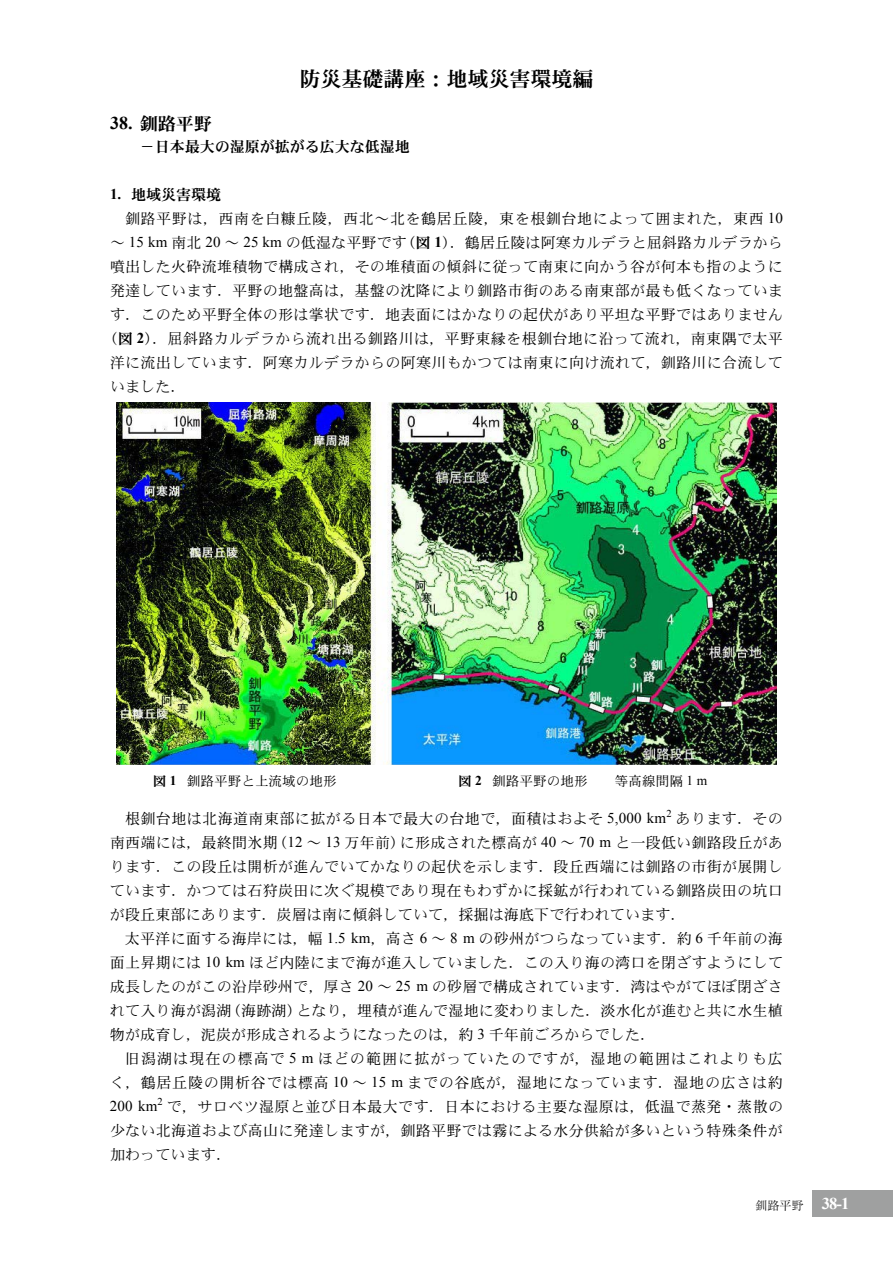
<style>
.page{position:relative;width:893px;height:1263px;background:#fff}
.page>*{position:absolute;margin:0;border:0;box-sizing:border-box;transform-origin:0 0}
.t1{font:21px "DFHS Mincho W7 WIN RKSJ H";color:#000}
.t2{font:18px "DFHS Mincho W7 WIN RKSJ H";color:#000}
.t3{font:15px/24px "DFHS Mincho W3 WIN RKSJ H";letter-spacing:.02em;color:#000;text-align:justify}
.t4{font:15px "DFHS Mincho W3 WIN RKSJ H";letter-spacing:.045em;color:#000}
.t5{font:15px "DFHS Mincho W7 WIN RKSJ H";color:#000}
.t6{font:13.5px "DFHS Mincho W3 WIN RKSJ H";letter-spacing:.01em;color:#000}
.t7{font:300 12px "Ryumin Pro";color:#000}
.s1{font-family:"Times New Roman";font-weight:700}
.s2{font-family:"Times New Roman"}
.s3{font-family:"DFHS Mincho W7 WIN RKSJ H"}
.s4{font-family:"Times New Roman";font-weight:700;font-size:16.5px;color:#fff}
</style>
<div class="page">
<div style="left:812px;top:1191px;width:81px;height:26px;background:#9fa0a0"></div>
<img style="left:117px;top:403px;width:659px;height:361px">
<h1 class="t1" style="left:299px;top:68px;width:296px">防災基礎講座：地域災害環境編</h1>
<p class="t2" style="left:110px;top:115px;width:103px"><span class="s1">38.</span> 釧路平野</p>
<p class="t5" style="left:140px;top:139px;width:271px">－日本最大の湿原が拡がる広大な低湿地</p>
<p class="t5" style="left:110px;top:187px;width:113px"><span class="s1">1.</span> 地域災害環境</p>
<p class="t4" style="left:125px;top:211px;width:659px">釧路平野は，西南を白糠丘陵，西北～北を鶴居丘陵，東を根釧台地によって囲まれた，東西 <span class="s2">10</span></p>
<p class="t3" style="left:110px;top:230px;width:674px">～ <span class="s2">15 km</span> 南北 <span class="s2">20</span> ～ <span class="s2">25 km</span> の低湿な平野です（<span class="s3">図</span> <span class="s1">1</span>）．鶴居丘陵は阿寒カルデラと屈斜路カルデラから</p>
<p class="t3" style="left:110px;top:254px;width:674px">噴出した火砕流堆積物で構成され，その堆積面の傾斜に従って南東に向かう谷が何本も指のように</p>
<p class="t3" style="left:110px;top:278px;width:674px">発達しています．平野の地盤高は，基盤の沈降により釧路市街のある南東部が最も低くなっていま</p>
<p class="t3" style="left:110px;top:302px;width:674px">す．このため平野全体の形は掌状です．地表面にはかなりの起伏があり平坦な平野ではありません</p>
<p class="t3" style="left:103px;top:326px;width:682px">（<span class="s3">図</span> <span class="s1">2</span>）．屈斜路カルデラから流れ出る釧路川は，平野東縁を根釧台地に沿って流れ，南東隅で太平</p>
<p class="t3" style="left:110px;top:350px;width:674px">洋に流出しています．阿寒カルデラからの阿寒川もかつては南東に向け流れて，釧路川に合流して</p>
<p class="t3" style="left:110px;top:374px;width:77px">いました．</p>
<p class="t6" style="left:153px;top:774px;width:185px"><span class="s3">図</span> <span class="s1">1</span> 釧路平野と上流域の地形</p>
<p class="t6" style="left:458px;top:774px;width:251px"><span class="s3">図</span> <span class="s1">2</span> 釧路平野の地形　　等高線間隔 <span class="s2">1 m</span></p>
<p class="t3" style="left:110px;top:806px;width:674px;text-indent:15px">根釧台地は北海道南東部に拡がる日本で最大の台地で，面積はおよそ <span class="s2">5,000 km</span><sup>2</sup> あります．その南西端には，最終間氷期（<span class="s2">12</span> ～ <span class="s2">13</span> 万年前）に形成された標高が <span class="s2">40</span> ～ <span class="s2">70 m</span> と一段低い釧路段丘があります．この段丘は開析が進んでいてかなりの起伏を示します．段丘西端には釧路の市街が展開しています．かつては石狩炭田に次ぐ規模であり現在もわずかに採鉱が行われている釧路炭田の坑口が段丘東部にあります．炭層は南に傾斜していて，採掘は海底下で行われています．</p>
<p class="t3" style="left:110px;top:926px;width:675px;text-indent:15px">太平洋に面する海岸には，幅 <span class="s2">1.5 km</span>，高さ <span class="s2">6</span> ～ <span class="s2">8 m</span> の砂州がつらなっています．約<span class="s2">6</span> 千年前の海面上昇期には <span class="s2">10 km</span> ほど内陸にまで海が進入していました．この入り海の湾口を閉ざすようにして成長したのがこの沿岸砂州で，厚さ <span class="s2">20</span> ～ <span class="s2">25 m</span> の砂層で構成されています．湾はやがてほぼ閉ざされて入り海が潟湖（海跡湖）となり，埋積が進んで湿地に変わりました．淡水化が進むと共に水生植物が成育し，泥炭が形成されるようになったのは，約<span class="s2">3</span> 千年前ごろからでした．</p>
<p class="t3" style="left:110px;top:1046px;width:683px;text-align:left;text-indent:15px">旧潟湖は現在の標高で <span class="s2">5 m</span> ほどの範囲に拡がっていたのですが，湿地の範囲はこれよりも広く，鶴居丘陵の開析谷では標高 <span class="s2">10</span> ～ <span class="s2">15 m</span> までの谷底が，湿地になっています．湿地の広さは約<span class="s2">200 km</span><sup>2</sup> で，サロベツ湿原と並び日本最大です．日本における主要な湿原は，低温で蒸発・蒸散の少ない北海道および高山に発達しますが，釧路平野では霧による水分供給が多いという特殊条件が加わっています．</p>
<p class="t7" style="left:755px;top:1196px;width:96px">釧路平野 <span class="s4">38-1</span></p>
</div>
